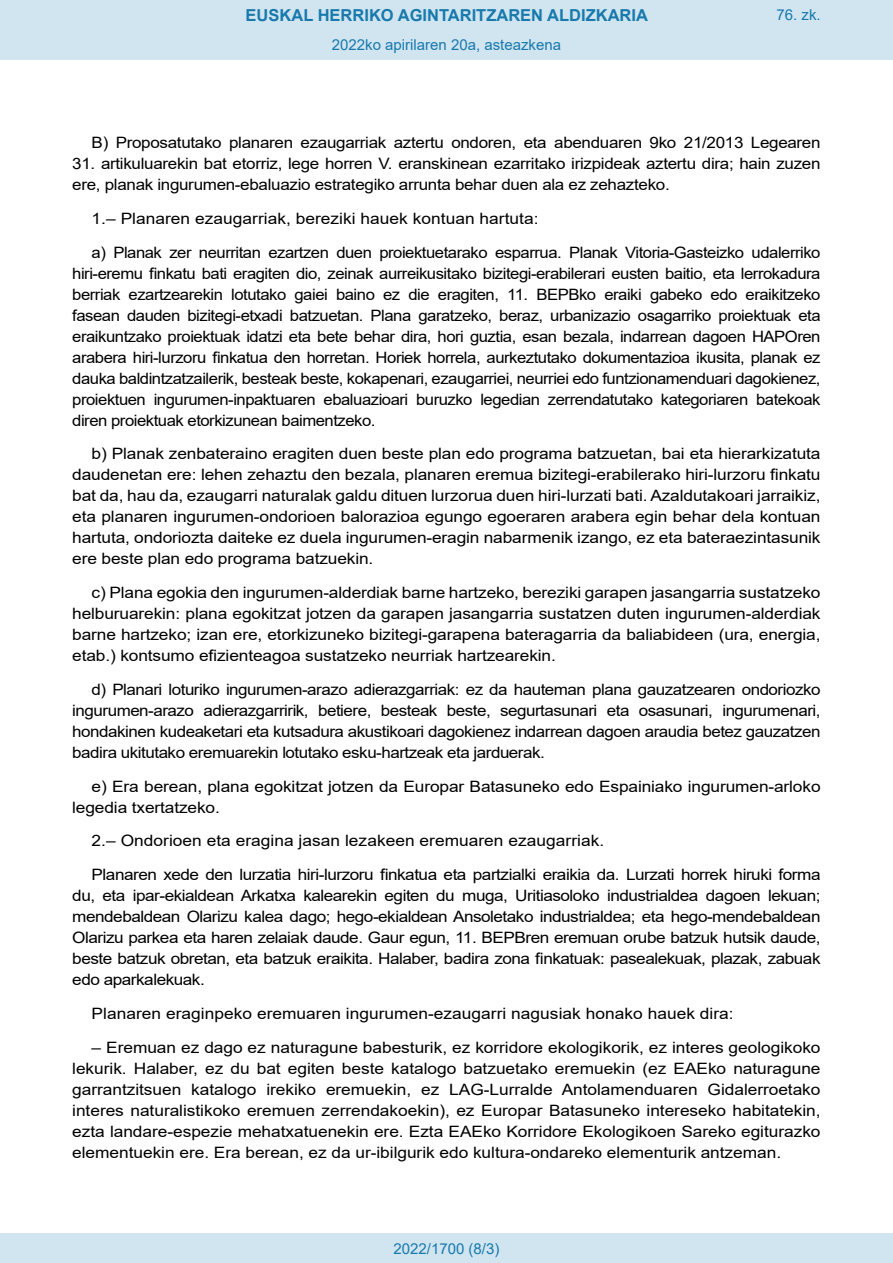
<style>
.page{position:relative;width:893px;height:1263px;background:#fff}
.page>*{position:absolute;margin:0;border:0;box-sizing:border-box;transform-origin:0 0}
.t1{font:700 16.5px "Arial";color:#1879ad}
.BOPVDetalle{font:15.6px/21px "Arial";letter-spacing:-.01em;color:#000;text-align:justify;scale:1.11 1}
.BOPVDetalle-2{font:15.6px/21px "Arial";letter-spacing:-.01em;color:#000;text-align:justify;scale:1.06 1}
.BOPVDetalle-3{font:15.6px/21px "Arial";letter-spacing:-.01em;color:#000;scale:1.08 1}
.BOPVDetalle-4{font:15.6px/21px "Arial";letter-spacing:-.01em;color:#000;text-align:justify;scale:1.09 1}
.Paginacion_Centro{font:15px "Arial";color:#1879ad}
</style>
<div class="page">
<div style="left:0;top:0;width:893px;height:60px;background:#d0e5f0"></div>
<div style="left:0;top:1233px;width:893px;height:30px;background:#d0e5f0"></div>
<p class="t1" style="left:246px;top:3px;width:404px">EUSKAL HERRIKO AGINTARITZAREN ALDIZKARIA</p>
<p class="Paginacion_Centro" style="left:332px;top:35px;width:231px">2022ko apirilaren 20a, asteazkena</p>
<p class="Paginacion_Centro" style="left:776px;top:5px;width:46px">76. zk.</p>
<p class="BOPVDetalle-3" style="left:92px;top:132px;width:676px">B) Proposatutako planaren ezaugarriak aztertu ondoren, eta abenduaren 9ko 21/2013 Legearen</p>
<p class="BOPVDetalle-3" style="left:72px;top:153px;width:694px">31. artikuluarekin bat etorriz, lege horren V. eranskinean ezarritako irizpideak aztertu dira; hain zuzen ere, planak ingurumen-ebaluazio estrategiko arrunta behar duen ala ez zehazteko.</p>
<p class="BOPVDetalle" style="left:92px;top:208px;width:404px">1.– Planaren ezaugarriak, bereziki hauek kontuan hartuta:</p>
<p class="BOPVDetalle-2" style="left:72px;top:242px;width:707px;text-indent:19px">a) Planak zer neurritan ezartzen duen proiektuetarako esparrua. Planak Vitoria-Gasteizko udalerriko hiri-eremu finkatu bati eragiten dio, zeinak aurreikusitako bizitegi-erabilerari eusten baitio, eta lerrokadura berriak ezartzearekin lotutako gaiei baino ez die eragiten, 11. BEPBko eraiki gabeko edo eraikitzeko fasean dauden bizitegi-etxadi batzuetan. Plana garatzeko, beraz, urbanizazio osagarriko proiektuak eta eraikuntzako proiektuak idatzi eta bete behar dira, hori guztia, esan bezala, indarrean dagoen HAPOren arabera hiri-lurzoru finkatua den horretan. Horiek horrela, aurkeztutako dokumentazioa ikusita, planak ez dauka baldintzatzailerik, besteak beste, kokapenari, ezaugarriei, neurriei edo funtzionamenduari dagokienez, proiektuen ingurumen-inpaktuaren ebaluazioari buruzko legedian zerrendatutako kategoriaren batekoak diren proiektuak etorkizunean baimentzeko.</p>
<p class="BOPVDetalle" style="left:72px;top:443px;width:676px;text-indent:19px">b) Planak zenbateraino eragiten duen beste plan edo programa batzuetan, bai eta hierarkizatuta daudenetan ere: lehen zehaztu den bezala, planaren eremua bizitegi-erabilerako hiri-lurzoru finkatu bat da, hau da, ezaugarri naturalak galdu dituen lurzorua duen hiri-lurzati bati. Azaldutakoari jarraikiz, eta planaren ingurumen-ondorioen balorazioa egungo egoeraren arabera egin behar dela kontuan hartuta, ondoriozta daiteke ez duela ingurumen-eragin nabarmenik izango, ez eta bateraezintasunik ere beste plan edo programa batzuekin.</p>
<p class="BOPVDetalle" style="left:72px;top:582px;width:676px;text-indent:19px">c) Plana egokia den ingurumen-alderdiak barne hartzeko, bereziki garapen jasangarria sustatzeko helburuarekin: plana egokitzat jotzen da garapen jasangarria sustatzen duten ingurumen-alderdiak barne hartzeko; izan ere, etorkizuneko bizitegi-garapena bateragarria da baliabideen (ura, energia, etab.) kontsumo efizienteagoa sustatzeko neurriak hartzearekin.</p>
<p class="BOPVDetalle-3" style="left:72px;top:679px;width:694px;text-align:justify;text-indent:19px">d) Planari loturiko ingurumen-arazo adierazgarriak: ez da hauteman plana gauzatzearen ondoriozko ingurumen-arazo adierazgarririk, betiere, besteak beste, segurtasunari eta osasunari, ingurumenari, hondakinen kudeaketari eta kutsadura akustikoari dagokienez indarrean dagoen araudia betez gauzatzen badira ukitutako eremuarekin lotutako esku-hartzeak eta jarduerak.</p>
<p class="BOPVDetalle" style="left:72px;top:776px;width:676px;text-indent:19px">e) Era berean, plana egokitzat jotzen da Europar Batasuneko edo Espainiako ingurumen-arloko legedia txertatzeko.</p>
<p class="BOPVDetalle" style="left:92px;top:830px;width:463px">2.– Ondorioen eta eragina jasan lezakeen eremuaren ezaugarriak.</p>
<p class="BOPVDetalle-4" style="left:72px;top:864px;width:688px;text-indent:19px">Planaren xede den lurzatia hiri-lurzoru finkatua eta partzialki eraikia da. Lurzati horrek hiruki forma du, eta ipar-ekialdean Arkatxa kalearekin egiten du muga, Uritiasoloko industrialdea dagoen lekuan; mendebaldean Olarizu kalea dago; hego-ekialdean Ansoletako industrialdea; eta hego-mendebaldean Olarizu parkea eta haren zelaiak daude. Gaur egun, 11. BEPBren eremuan orube batzuk hutsik daude, beste batzuk obretan, eta batzuk eraikita. Halaber, badira zona finkatuak: pasealekuak, plazak, zabuak edo aparkalekuak.</p>
<p class="BOPVDetalle" style="left:92px;top:1003px;width:580px">Planaren eraginpeko eremuaren ingurumen-ezaugarri nagusiak honako hauek dira:</p>
<p class="BOPVDetalle" style="left:72px;top:1037px;width:676px;text-indent:19px">– Eremuan ez dago ez naturagune babesturik, ez korridore ekologikorik, ez interes geologikoko lekurik. Halaber, ez du bat egiten beste katalogo batzuetako eremuekin (ez EAEko naturagune garrantzitsuen katalogo irekiko eremuekin, ez LAG-Lurralde Antolamenduaren Gidalerroetako interes naturalistikoko eremuen zerrendakoekin), ez Europar Batasuneko intereseko habitatekin, ezta landare-espezie mehatxatuenekin ere. Ezta EAEko Korridore Ekologikoen Sareko egiturazko elementuekin ere. Era berean, ez da ur-ibilgurik edo kultura-ondareko elementurik antzeman.</p>
<p class="Paginacion_Centro" style="left:393px;top:1238px;width:107px">2022/1700 (8/3)</p>
</div>
